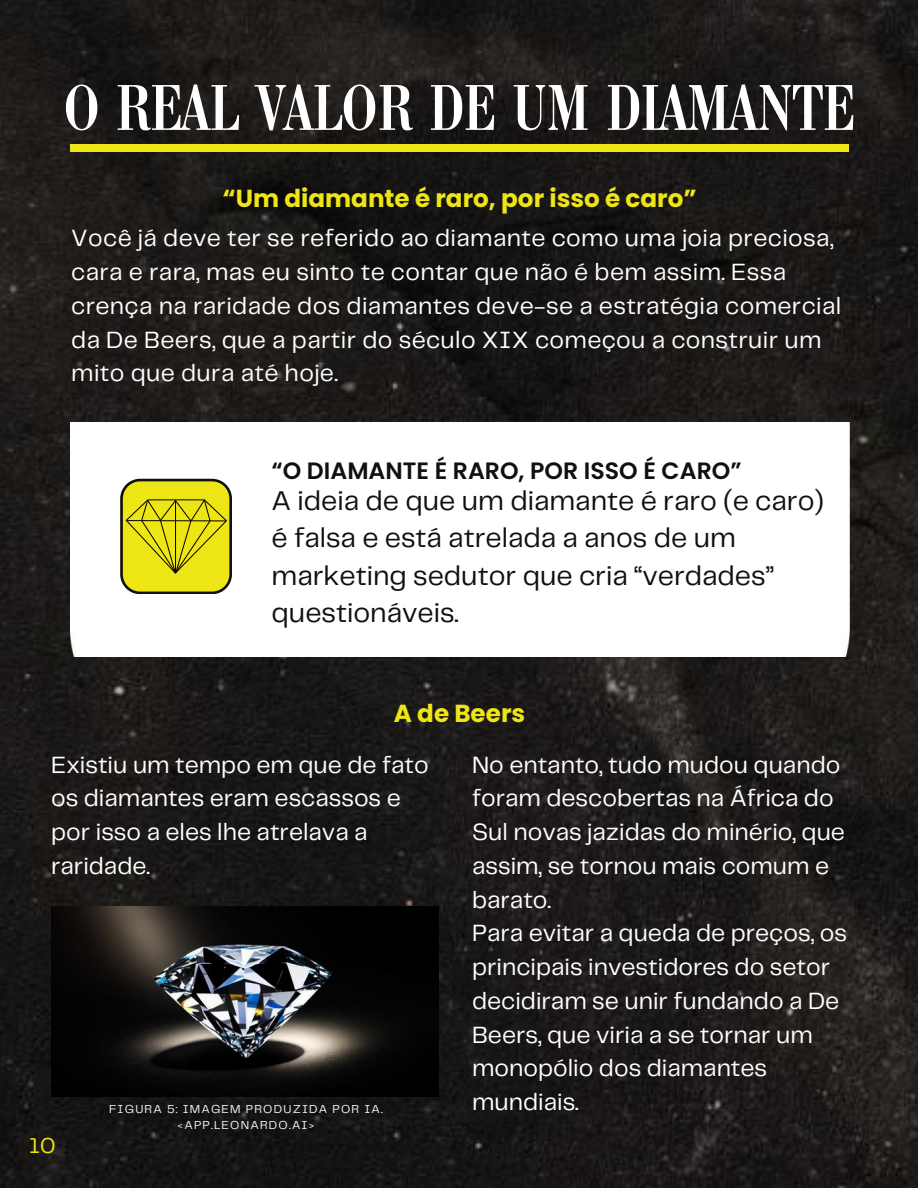
<style>
.page{position:relative;width:918px;height:1188px;background:#fff}
.page>*{position:absolute;margin:0;border:0;box-sizing:border-box;transform-origin:0 0}
.t1{font:condensed 68.4px "Bodoni";color:#fff}
.t2{font:28.05px/37.5px "Telegraf";color:#10100f}
.t3{font:700 24.6px "Poppins";color:#eee515}
.t4{font:24.45px/33.8px "Telegraf";color:#fff}
.t5{font:600 23.55px "Poppins";color:#10100f}
.t6{font:22.35px "Telegraf";color:#eee515}
.t7{font:12px/16px "Telegraf";letter-spacing:.1em;color:#f3f4f3;text-align:center}
</style>
<div class="page">
<img style="left:0;top:0;width:918px;height:1188px">
<div style="left:71px;top:145px;width:778px;height:7px;background:#eee515"></div>
<img style="left:71px;top:423px;width:778px;height:234px">
<svg style="left:120px;top:479px;width:112px;height:115px;background:#cdc619"></svg>
<img style="left:52px;top:906px;width:386px;height:190px">
<h1 class="t1" style="left:64px;top:66px;width:792px">O REAL VALOR DE UM DIAMANTE</h1>
<p class="t3" style="left:222px;top:181px;width:476px">“Um diamante é raro, por isso é caro”</p>
<p class="t4" style="left:71px;top:223px;width:772px">Você já deve ter se referido ao diamante como uma joia preciosa, cara e rara, mas eu sinto te contar que não é bem assim. Essa crença na raridade dos diamantes deve-se a estratégia comercial da De Beers, que a partir do século XIX começou a construir um mito que dura até hoje.</p>
<p class="t5" style="left:272px;top:454px;width:472px">“O DIAMANTE É RARO, POR ISSO É CARO”</p>
<p class="t2" style="left:272px;top:483px;width:554px">A ideia de que um diamante é raro (e caro) é falsa e está atrelada a anos de um marketing sedutor que cria “verdades” questionáveis.</p>
<p class="t3" style="left:394px;top:697px;width:133px">A de Beers</p>
<p class="t4" style="left:51px;top:749px;width:379px">Existiu um tempo em que de fato os diamantes eram escassos e por isso a eles lhe atrelava a raridade.</p>
<p class="t4" style="left:472px;top:749px;width:376px">No entanto, tudo mudou quando foram descobertas na África do<br>Sul novas jazidas do minério, que assim, se tornou mais comum e barato.<br>Para evitar a queda de preços, os principais investidores do setor decidiram se unir fundando a De<br>Beers, que viria a se tornar um monopólio dos diamantes mundiais.</p>
<p class="t7" style="left:109px;top:1102px;width:275px">FIGURA 5: IMAGEM PRODUZIDA POR IA. &lt;APP.LEONARDO.AI&gt;</p>
<p class="t6" style="left:29px;top:1136px;width:28px">10</p>
</div>
